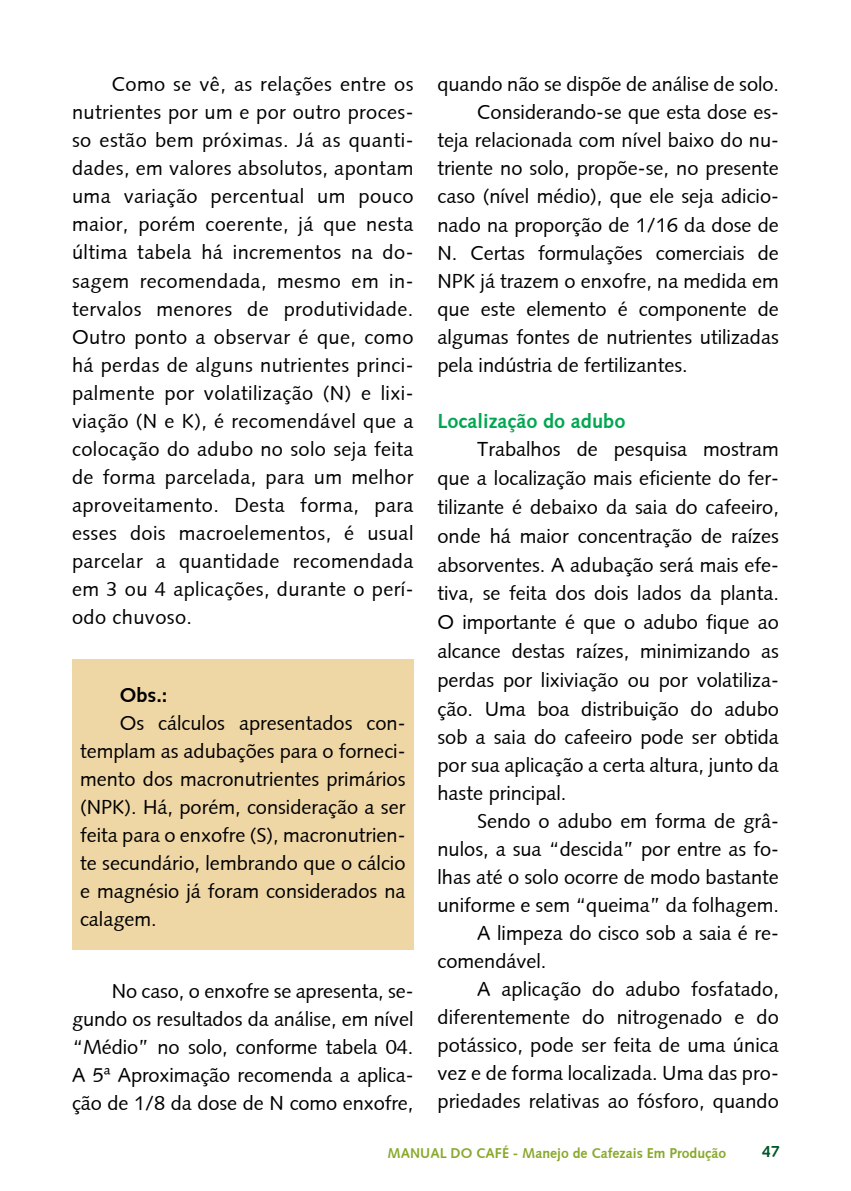
<style>
.page{position:relative;width:851px;height:1191px;background:#fff}
.page>*{position:absolute;margin:0;border:0;box-sizing:border-box;transform-origin:0 0}
.t1{font:20px/28px "Syntax Roman";color:#000;text-align:justify}
.t2{font:700 20px "Syntax";color:#00a651}
.t3{font:700 20px "Syntax";color:#000}
.t4{font:700 16px "Syntax";color:#005629}
.t5{font:700 14px "Syntax";color:#88a82b}
</style>
<div class="page">
<div style="left:72px;top:659px;width:341px;height:291px;background:#efd6a5"></div>
<p class="t1" style="left:72px;top:71px;width:343px;text-indent:40px">Como se vê, as relações entre os nutrientes por um e por outro proces&shy;so estão bem próximas. Já as quanti&shy;dades, em valores absolutos, apontam uma variação percentual um pouco maior, porém coerente, já que nesta última tabela há incrementos na do&shy;sagem recomendada, mesmo em in&shy;tervalos menores de produtividade.<br>Outro ponto a observar é que, como há perdas de alguns nutrientes princi&shy;palmente por volatilização (N) e lixi&shy;viação (N e K), é recomendável que a colocação do adubo no solo seja feita de forma parcelada, para um melhor aproveitamento. Desta forma, para esses dois macroelementos, é usual parcelar a quantidade recomendada em 3 ou 4 aplicações, durante o perí&shy;odo chuvoso.</p>
<p class="t3" style="left:120px;top:684px;width:49px">Obs.:</p>
<p class="t1" style="left:80px;top:709px;width:327px;text-indent:40px">Os cálculos apresentados con&shy;templam as adubações para o forneci&shy;mento dos macronutrientes primários (NPK). Há, porém, consideração a ser feita para o enxofre (S), macronutrien&shy;te secundário, lembrando que o cálcio e magnésio já foram considerados na calagem.</p>
<p class="t1" style="left:72px;top:977px;width:343px;text-indent:40px">No caso, o enxofre se apresenta, se&shy;gundo os resultados da análise, em nível “Médio” no solo, conforme tabela 04.<br>A 5ª Aproximação recomenda a aplica&shy;ção de 1/8 da dose de N como enxofre,</p>
<p class="t1" style="left:437px;top:71px;width:343px">quando não se dispõe de análise de solo.</p>
<p class="t1" style="left:477px;top:99px;width:303px">Considerando-se que esta dose es-</p>
<p class="t1" style="left:437px;top:127px;width:343px">teja relacionada com nível baixo do nu-</p>
<p class="t1" style="left:437px;top:155px;width:343px">triente no solo, propõe-se, no presente</p>
<p class="t1" style="left:437px;top:183px;width:343px">caso (nível médio), que ele seja adicio-</p>
<p class="t1" style="left:437px;top:211px;width:343px">nado na proporção de 1/16 da dose de</p>
<p class="t1" style="left:437px;top:239px;width:343px">N. Certas formulações comerciais de</p>
<p class="t1" style="left:437px;top:267px;width:343px">NPK já trazem o enxofre, na medida em</p>
<p class="t1" style="left:437px;top:295px;width:343px">que este elemento é componente de</p>
<p class="t1" style="left:437px;top:323px;width:343px">algumas fontes de nutrientes utilizadas</p>
<p class="t1" style="left:437px;top:351px;width:251px">pela indústria de fertilizantes.</p>
<p class="t2" style="left:437px;top:409px;width:189px">Localização do adubo</p>
<p class="t1" style="left:437px;top:435px;width:343px;line-height:28.6px;text-indent:40px">Trabalhos de pesquisa mostram que a localização mais eficiente do fer&shy;tilizante é debaixo da saia do cafeeiro, onde há maior concentração de raízes absorventes. A adubação será mais efe&shy;tiva, se feita dos dois lados da planta.<br>O importante é que o adubo fique ao alcance destas raízes, minimizando as perdas por lixiviação ou por volatiliza&shy;ção. Uma boa distribuição do adubo sob a saia do cafeeiro pode ser obtida por sua aplicação a certa altura, junto da haste principal.</p>
<p class="t1" style="left:477px;top:807px;width:303px">Sendo o adubo em forma de grâ-</p>
<p class="t1" style="left:437px;top:835px;width:343px">nulos, a sua “descida” por entre as fo-</p>
<p class="t1" style="left:437px;top:863px;width:343px">lhas até o solo ocorre de modo bastante</p>
<p class="t1" style="left:437px;top:891px;width:343px">uniforme e sem “queima” da folhagem.</p>
<p class="t1" style="left:477px;top:919px;width:303px">A limpeza do cisco sob a saia é re-</p>
<p class="t1" style="left:437px;top:947px;width:110px">comendável.</p>
<p class="t1" style="left:477px;top:975px;width:303px">A aplicação do adubo fosfatado,</p>
<p class="t1" style="left:437px;top:1003px;width:343px">diferentemente do nitrogenado e do</p>
<p class="t1" style="left:437px;top:1031px;width:343px">potássico, pode ser feita de uma única</p>
<p class="t1" style="left:437px;top:1059px;width:343px">vez e de forma localizada. Uma das pro-</p>
<p class="t1" style="left:437px;top:1087px;width:343px">priedades relativas ao fósforo, quando</p>
<p class="t5" style="left:387px;top:1145px;width:340px">MANUAL DO CAFÉ - Manejo de Cafezais Em Produção</p>
<p class="t4" style="left:762px;top:1142px;width:19px">47</p>
</div>
